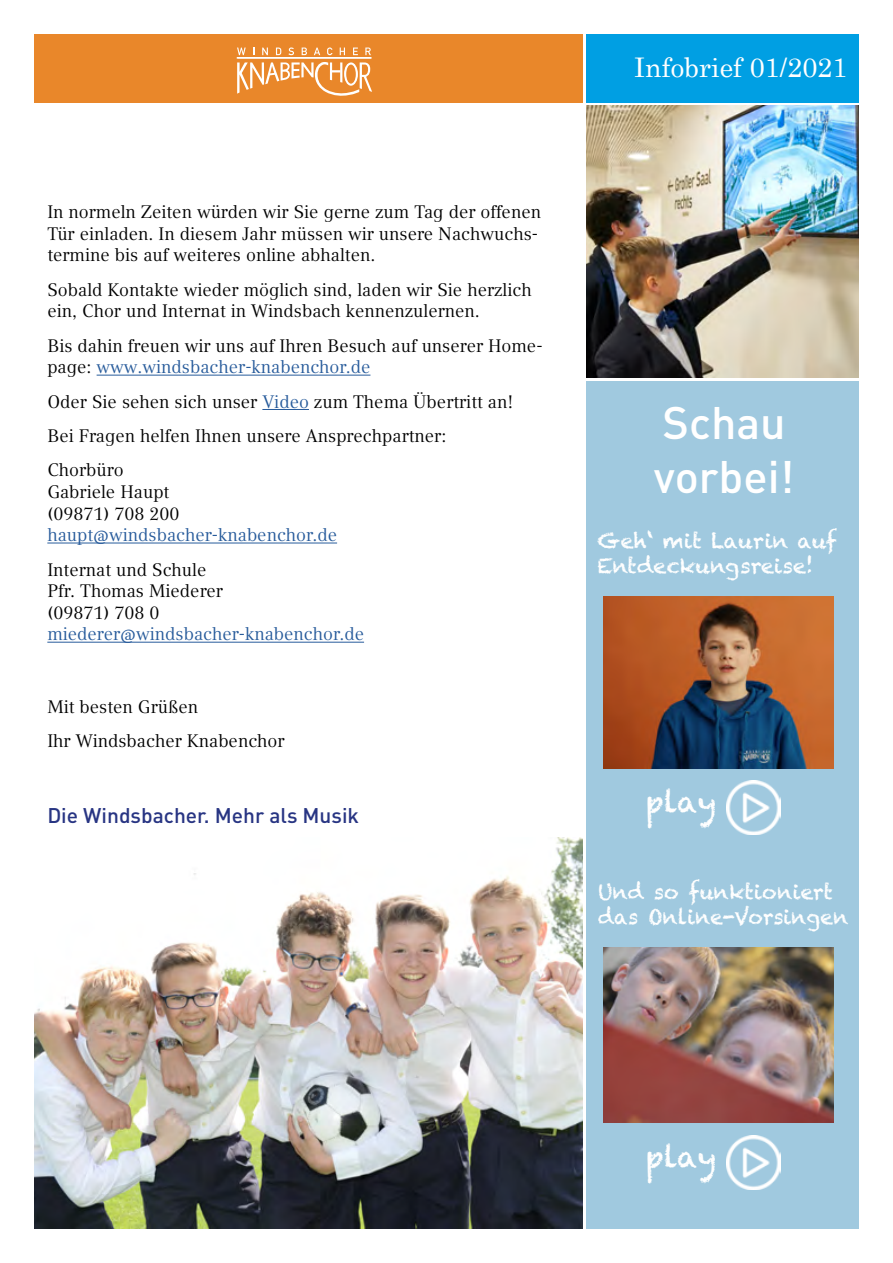
<style>
.page{position:relative;width:893px;height:1263px;background:#fff}
.page>*{position:absolute;margin:0;border:0;box-sizing:border-box;transform-origin:0 0}
.t1{font:500 45px/54px "DIN";color:#fff}
.t2{font:30px "Chalkduster";color:#fff}
.t3{font:27px "Century Schoolbook";color:#fff}
.t4{font:21px/25.2px "Chalkduster";color:#fff}
.t5{font:500 21px "DIN";color:#283583}
.t6{font:18px/21.6px "Compatil Text LT Pro";color:#000}
.t7{font:18px "Compatil Text LT Pro";color:#275b9b}
.s1{color:#275b9b}
</style>
<div class="page">
<div style="left:34px;top:34px;width:549px;height:68px;background:#e9872a"></div>
<div style="left:587px;top:34px;width:272px;height:68px;background:#009fe3"></div>
<div style="left:587px;top:381px;width:272px;height:848px;background:#a0c9df"></div>
<img style="left:587px;top:106px;width:272px;height:271px">
<hr style="left:97px;top:375px;width:273px;height:1px;background:#275b9b">
<hr style="left:262px;top:409px;width:47px;height:1px;background:#275b9b">
<hr style="left:47px;top:542px;width:290px;height:1px;background:#275b9b">
<hr style="left:47px;top:642px;width:317px;height:1px;background:#275b9b">
<img style="left:34px;top:838px;width:549px;height:391px">
<img style="left:604px;top:596px;width:229px;height:173px">
<img style="left:727px;top:781px;width:53px;height:53px">
<img style="left:604px;top:948px;width:229px;height:174px">
<img style="left:727px;top:1136px;width:53px;height:53px">
<svg style="left:237px;top:62px;width:135px;height:34px"></svg>
<svg style="left:237px;top:48px;width:9px;height:7px"></svg>
<svg style="left:262px;top:48px;width:6px;height:7px"></svg>
<svg style="left:276px;top:48px;width:5px;height:7px"></svg>
<svg style="left:288px;top:47px;width:6px;height:8px"></svg>
<svg style="left:302px;top:48px;width:5px;height:7px"></svg>
<svg style="left:314px;top:48px;width:6px;height:7px"></svg>
<svg style="left:327px;top:47px;width:5px;height:8px"></svg>
<svg style="left:340px;top:48px;width:5px;height:7px"></svg>
<svg style="left:353px;top:48px;width:5px;height:7px"></svg>
<svg style="left:365px;top:48px;width:6px;height:7px"></svg>
<div style="left:237px;top:57px;width:134px;height:1px;border:1px solid #fff"></div>
<p class="t6" style="left:47px;top:201px;width:495px">In normeln Zeiten würden wir Sie gerne zum Tag der offenen<br>Tür einladen. In diesem Jahr müssen wir unsere Nachwuchs&shy;termine bis auf weiteres online abhalten.</p>
<p class="t6" style="left:47px;top:279px;width:486px">Sobald Kontakte wieder möglich sind, laden wir Sie herzlich ein, Chor und Internat in Windsbach kennenzulernen.</p>
<p class="t6" style="left:47px;top:335px;width:497px">Bis dahin freuen wir uns auf Ihren Besuch auf unserer Home&shy;page: <span class="s1">www.windsbacher-knabenchor.de</span></p>
<p class="t6" style="left:47px;top:384px;width:468px;line-height:34.3px">Oder Sie sehen sich unser <span class="s1">Video</span> zum Thema Übertritt an!<br>Bei Fragen helfen Ihnen unsere Ansprechpartner:<br>Chorbüro</p>
<p class="t6" style="left:47px;top:481px;width:134px">Gabriele Haupt (09871) 708 200</p>
<p class="t7" style="left:47px;top:524px;width:291px">haupt@windsbacher-knabenchor.de</p>
<p class="t6" style="left:47px;top:559px;width:177px">Internat und Schule<br>Pfr. Thomas Miederer (09871) 708 0</p>
<p class="t7" style="left:47px;top:624px;width:318px">miederer@windsbacher-knabenchor.de</p>
<p class="t6" style="left:47px;top:689px;width:239px;line-height:34.3px">Mit besten Grüßen<br>Ihr Windsbacher Knabenchor</p>
<p class="t5" style="left:47px;top:802px;width:313px">Die Windsbacher. Mehr als Musik</p>
<h3 class="t3" style="left:634px;top:50px;width:215px">Infobrief 01/2021</h3>
<h1 class="t1" style="left:654px;top:394px;width:142px">Schau vorbei!</h1>
<p class="t4" style="left:597px;top:528px;width:241px">Geh‘ mit Laurin auf<br>Entdeckungsreise!</p>
<h2 class="t2" style="left:645px;top:784px;width:72px">play</h2>
<p class="t4" style="left:598px;top:879px;width:252px">Und so funktioniert das Online-Vorsingen</p>
<h2 class="t2" style="left:645px;top:1139px;width:72px">play</h2>
</div>
